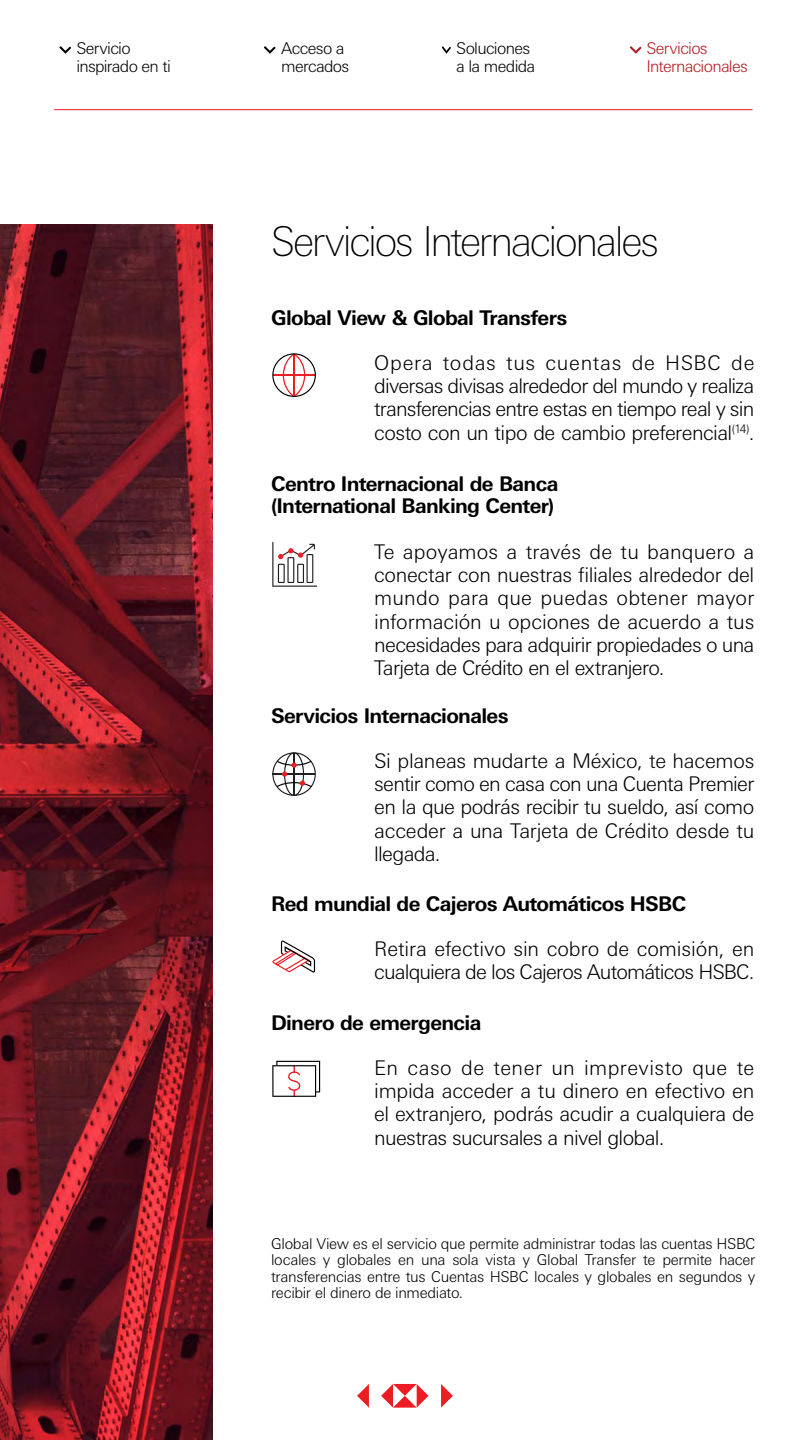
<style>
.page{position:relative;width:810px;height:1440px;background:#fff}
.page>*{position:absolute;margin:0;border:0;box-sizing:border-box;transform-origin:0 0}
.t1{font:100 41.25px "Univers Nextfor HSBC";letter-spacing:-.055em;color:#000}
.t2{font:300 20.25px/23.2px "Univers Nextfor HSBC";letter-spacing:-.03em;color:#000;text-align:justify}
.t3{font:700 20.25px/22.5px "Univers Nextfor HSBC";letter-spacing:-.035em;color:#000}
.t4{font:300 16.27px/18.3px "Univers Nextfor HSBC";letter-spacing:-.04em;color:#000}
.t5{font:300 16.27px/18.3px "Univers Nextfor HSBC";letter-spacing:-.04em;color:#b5191e}
.t6{font:300 15px/16.5px "Univers Nextfor HSBC";letter-spacing:-.02em;color:#000;text-align:justify}
</style>
<div class="page">
<svg style="left:264px;top:46px;width:12px;height:8px"></svg>
<svg style="left:442px;top:46px;width:9px;height:8px"></svg>
<svg style="left:59px;top:46px;width:12px;height:8px"></svg>
<svg style="left:630px;top:46px;width:11px;height:8px"></svg>
<hr style="left:54px;top:109px;width:699px;height:1px;background:#ed1d24">
<img style="left:0;top:224px;width:213px;height:1216px">
<svg style="left:272px;top:752px;width:44px;height:44px"></svg>
<svg style="left:272px;top:542px;width:45px;height:45px"></svg>
<svg style="left:272px;top:353px;width:44px;height:44px"></svg>
<svg style="left:272px;top:940px;width:43px;height:33px"></svg>
<svg style="left:272px;top:1061px;width:48px;height:36px"></svg>
<svg style="left:381px;top:1384px;width:48px;height:24px"></svg>
<svg style="left:357px;top:1384px;width:12px;height:24px"></svg>
<svg style="left:441px;top:1384px;width:12px;height:24px"></svg>
<p class="t4" style="left:76px;top:38px;width:96px">Servicio inspirado en ti</p>
<p class="t5" style="left:646px;top:38px;width:103px">Servicios<br>Internacionales</p>
<p class="t4" style="left:281px;top:38px;width:70px">Acceso a mercados</p>
<p class="t4" style="left:456px;top:38px;width:81px">Soluciones a la medida</p>
<h1 class="t1" style="left:271px;top:212px;width:390px">Servicios Internacionales</h1>
<p class="t3" style="left:271px;top:305px;width:298px">Global View &amp; Global Transfers</p>
<p class="t2" style="left:374px;top:350px;width:382px">Opera todas tus cuentas de HSBC de diversas divisas alrededor del mundo y realiza transferencias entre estas en tiempo real y sin costo con un tipo de cambio preferencial<sup>(14)</sup>.</p>
<p class="t3" style="left:271px;top:471px;width:289px">Centro Internacional de Banca (International Banking Center)</p>
<p class="t2" style="left:374px;top:539px;width:382px">Te apoyamos a través de tu banquero a conectar con nuestras filiales alrededor del mundo para que puedas obtener mayor información u opciones de acuerdo a tus necesidades para adquirir propiedades o una Tarjeta de Crédito en el extranjero.</p>
<p class="t3" style="left:271px;top:704px;width:239px">Servicios Internacionales</p>
<p class="t2" style="left:374px;top:748px;width:382px">Si planeas mudarte a México, te hacemos sentir como en casa con una Cuenta Premier en la que podrás recibir tu sueldo, así como acceder a una Tarjeta de Crédito desde tu llegada.</p>
<p class="t3" style="left:271px;top:892px;width:417px">Red mundial de Cajeros Automáticos HSBC</p>
<p class="t2" style="left:374px;top:936px;width:382px">Retira efectivo sin cobro de comisión, en cualquiera de los Cajeros Automáticos HSBC.</p>
<p class="t3" style="left:271px;top:1010px;width:212px">Dinero de emergencia</p>
<p class="t2" style="left:374px;top:1055px;width:382px">En caso de tener un imprevisto que te impida acceder a tu dinero en efectivo en el extranjero, podrás acudir a cualquiera de nuestras sucursales a nivel global.</p>
<p class="t6" style="left:271px;top:1234px;width:486px">Global View es el servicio que permite administrar todas las cuentas HSBC locales y globales en una sola vista y Global Transfer te permite hacer transferencias entre tus Cuentas HSBC locales y globales en segundos y recibir el dinero de inmediato.</p>
</div>
